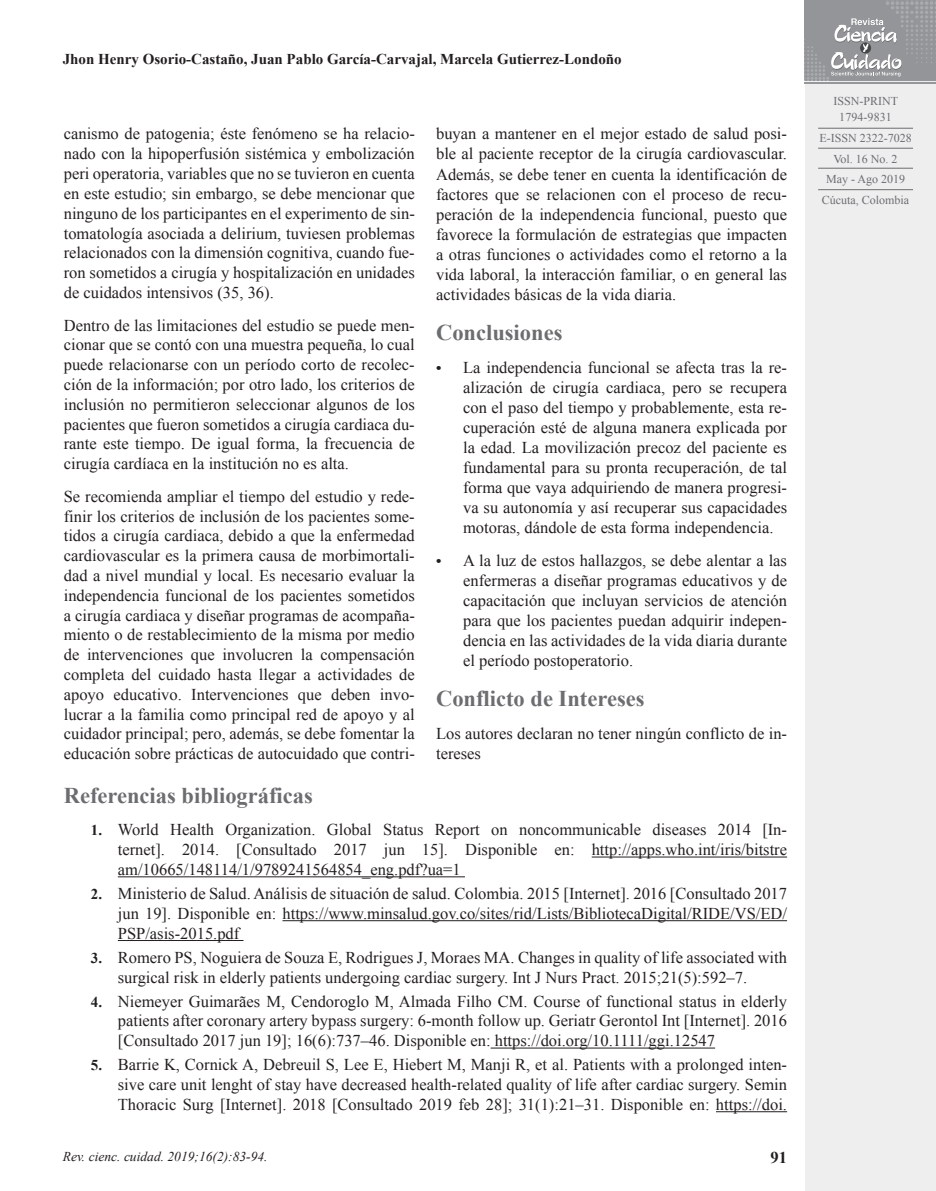
<style>
.page{position:relative;width:936px;height:1191px;background:#fff}
.page>*{position:absolute;margin:0;border:0;box-sizing:border-box;transform-origin:0 0}
.t1{font:700 22.5px "Times New Roman";color:#6c6d70}
.t2{font:16.5px/19.8px "Times New Roman";color:#231f20;text-align:justify}
.t3{font:700 16.5px "Times New Roman";color:#231f20}
.t4{font:700 15px "Times New Roman";color:#231f20}
.t5{font:italic 13.5px "Times New Roman";color:#231f20}
.t6{font:12px/20.7px "Times New Roman";color:#6c6d70;text-align:center}
.s1{font-weight:700;font-size:15px}
</style>
<div class="page">
<div style="left:805px;top:0;width:130px;height:1191px;background:#eeeeef"></div>
<hr style="left:818px;top:128px;width:94px;height:1px;background:#6c6d70">
<hr style="left:818px;top:148px;width:94px;height:1px;background:#6c6d70">
<hr style="left:818px;top:168px;width:94px;height:1px;background:#6c6d70">
<hr style="left:818px;top:189px;width:94px;height:1px;background:#6c6d70">
<svg style="left:804px;top:0;width:132px;height:84px;background:#9e9fa2"></svg>
<hr style="left:591px;top:856px;width:196px;height:1px;background:#231f20">
<hr style="left:118px;top:876px;width:347px;height:1px;background:#231f20">
<hr style="left:282px;top:920px;width:505px;height:1px;background:#231f20">
<hr style="left:118px;top:940px;width:125px;height:1px;background:#231f20">
<hr style="left:490px;top:1047px;width:225px;height:1px;background:#231f20">
<hr style="left:716px;top:1111px;width:71px;height:1px;background:#231f20">
<p class="t4" style="left:63px;top:49px;width:560px">Jhon Henry Osorio-Castaño, Juan Pablo García-Carvajal, Marcela Gutierrez-Londoño</p>
<p class="t2" style="left:64px;top:124px;width:352px">canismo de patogenia; éste fenómeno se ha relacio&shy;nado con la hipoperfusión sistémica y embolización peri operatoria, variables que no se tuvieron en cuenta en este estudio; sin embargo, se debe mencionar que ninguno de los participantes en el experimento de sin&shy;tomatología asociada a delirium, tuviesen problemas relacionados con la dimensión cognitiva, cuando fue&shy;ron sometidos a cirugía y hospitalización en unidades de cuidados intensivos (35, 36).</p>
<p class="t2" style="left:64px;top:315px;width:352px">Dentro de las limitaciones del estudio se puede men&shy;cionar que se contó con una muestra pequeña, lo cual puede relacionarse con un período corto de recolec&shy;ción de la información; por otro lado, los criterios de inclusión no permitieron seleccionar algunos de los pacientes que fueron sometidos a cirugía cardiaca du&shy;rante este tiempo. De igual forma, la frecuencia de cirugía cardíaca en la institución no es alta.</p>
<p class="t2" style="left:64px;top:486px;width:352px">Se recomienda ampliar el tiempo del estudio y rede&shy;finir los criterios de inclusión de los pacientes some&shy;tidos a cirugía cardiaca, debido a que la enfermedad cardiovascular es la primera causa de morbimortali&shy;dad a nivel mundial y local. Es necesario evaluar la independencia funcional de los pacientes sometidos a cirugía cardiaca y diseñar programas de acompaña&shy;miento o de restablecimiento de la misma por medio de intervenciones que involucren la compensación completa del cuidado hasta llegar a actividades de apoyo educativo. Intervenciones que deben invo&shy;lucrar a la familia como principal red de apoyo y al cuidador principal; pero, además, se debe fomentar la educación sobre prácticas de autocuidado que contri-</p>
<p class="t2" style="left:436px;top:124px;width:352px">buyan a mantener en el mejor estado de salud posi&shy;ble al paciente receptor de la cirugía cardiovascular.<br>Además, se debe tener en cuenta la identificación de factores que se relacionen con el proceso de recu&shy;peración de la independencia funcional, puesto que favorece la formulación de estrategias que impacten a otras funciones o actividades como el retorno a la vida laboral, la interacción familiar, o en general las actividades básicas de la vida diaria.</p>
<h1 class="t1" style="left:436px;top:317px;width:128px">Conclusiones</h1>
<p class="t2" style="left:463px;top:357px;width:325px;text-indent:-27px"><span class="s1">•</span> La independencia funcional se afecta tras la re&shy;alización de cirugía cardiaca, pero se recupera con el paso del tiempo y probablemente, esta re&shy;cuperación esté de alguna manera explicada por la edad. La movilización precoz del paciente es fundamental para su pronta recuperación, de tal forma que vaya adquiriendo de manera progresi&shy;va su autonomía y así recuperar sus capacidades motoras, dándole de esta forma independencia.</p>
<p class="t2" style="left:463px;top:550px;width:325px;text-indent:-27px"><span class="s1">•</span> A la luz de estos hallazgos, se debe alentar a las enfermeras a diseñar programas educativos y de capacitación que incluyan servicios de atención para que los pacientes puedan adquirir indepen&shy;dencia en las actividades de la vida diaria durante el período postoperatorio.</p>
<h1 class="t1" style="left:436px;top:683px;width:210px">Conflicto de Intereses</h1>
<p class="t2" style="left:436px;top:723px;width:352px">Los autores declaran no tener ningún conflicto de in&shy;tereses</p>
<h1 class="t1" style="left:64px;top:779px;width:250px">Referencias bibliográficas</h1>
<p class="t2" style="left:118px;top:819px;width:670px;text-indent:-27px"><span class="s1">1.</span> World Health Organization. Global Status Report on noncommunicable diseases 2014 [In&shy;ternet]. 2014. [Consultado 2017 jun 15]. Disponible en: http://apps.who.int/iris/bitstre am/10665/148114/1/9789241564854_eng.pdf?ua=1</p>
<p class="t2" style="left:118px;top:883px;width:670px;text-indent:-27px"><span class="s1">2.</span> Ministerio de Salud. Análisis de situación de salud. Colombia. 2015 [Internet]. 2016 [Consultado 2017 jun 19]. Disponible en: https://www.minsalud.gov.co/sites/rid/Lists/BibliotecaDigital/RIDE/VS/ED/ PSP/asis-2015.pdf</p>
<p class="t2" style="left:118px;top:947px;width:670px;text-indent:-27px"><span class="s1">3.</span> Romero PS, Noguiera de Souza E, Rodrigues J, Moraes MA. Changes in quality of life associated with surgical risk in elderly patients undergoing cardiac surgery. Int J Nurs Pract. 2015;21(5):592–7.</p>
<p class="t2" style="left:118px;top:991px;width:670px;text-indent:-27px"><span class="s1">4.</span> Niemeyer Guimarães M, Cendoroglo M, Almada Filho CM. Course of functional status in elderly patients after coronary artery bypass surgery: 6-month follow up. Geriatr Gerontol Int [Internet]. 2016 [Consultado 2017 jun 19]; 16(6):737–46. Disponible en: https://doi.org/10.1111/ggi.12547</p>
<p class="t2" style="left:118px;top:1054px;width:670px;text-indent:-27px"><span class="s1">5.</span> Barrie K, Cornick A, Debreuil S, Lee E, Hiebert M, Manji R, et al. Patients with a prolonged inten&shy;sive care unit lenght of stay have decreased health-related quality of life after cardiac surgery. Semin Thoracic Surg [Internet]. 2018 [Consultado 2019 feb 28]; 31(1):21–31. Disponible en: https://doi.</p>
<p class="t5" style="left:63px;top:1147px;width:206px">Rev. cienc. cuidad. 2019;16(2):83-94.</p>
<p class="t3" style="left:770px;top:1146px;width:18px">91</p>
<p class="t6" style="left:833px;top:92px;width:66px;line-height:16.5px">ISSN-PRINT<br>1794-9831</p>
<p class="t6" style="left:819px;top:127px;width:94px">E-ISSN 2322-7028<br>Vol. 16 No. 2<br>May - Ago 2019<br>Cúcuta, Colombia</p>
</div>
